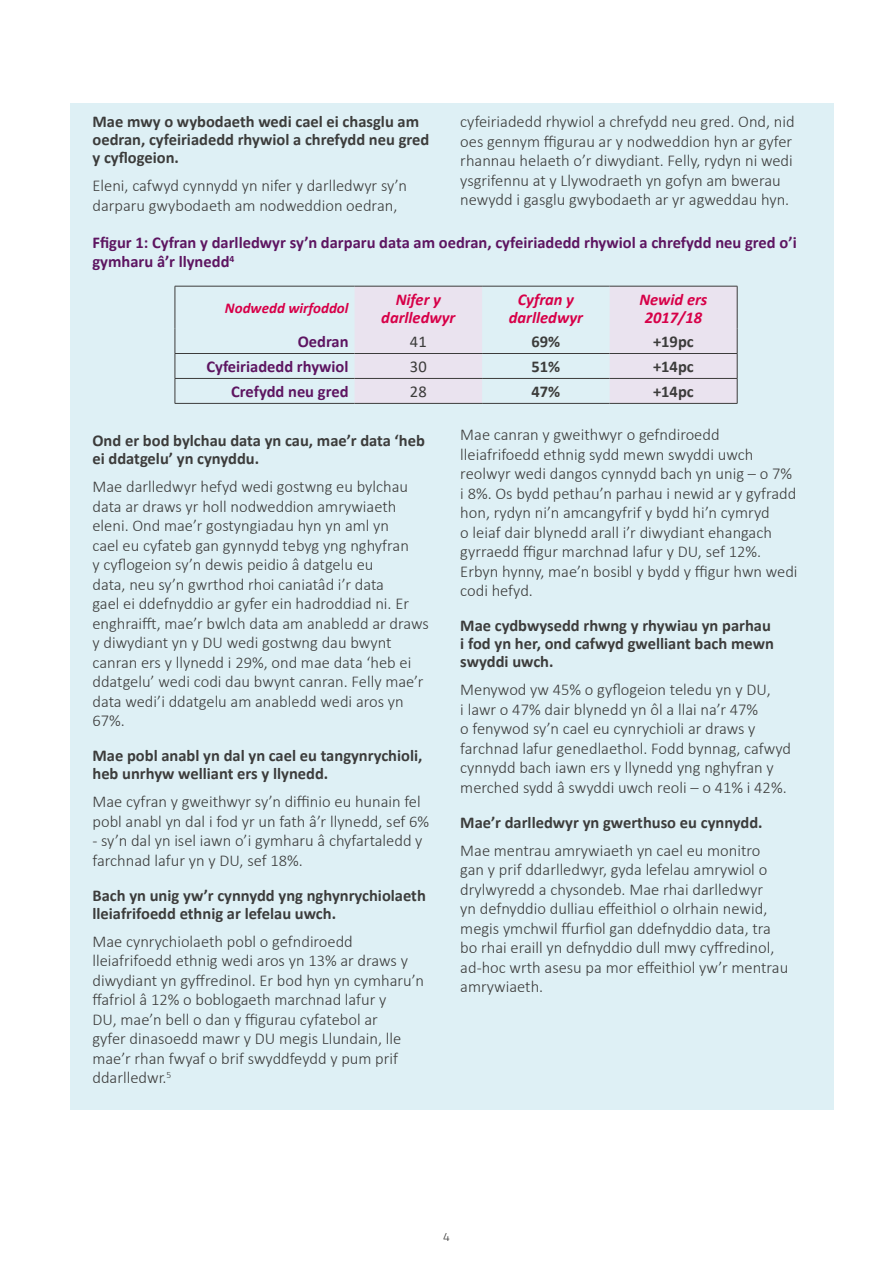
<style>
.page{position:relative;width:893px;height:1263px;background:#fff}
.page>*{position:absolute;margin:0;border:0;box-sizing:border-box;transform-origin:0 0}
.Body_copy{font:300 16.5px/19.5px "Calibri";color:#3c3c3b}
.Box_subhead{font:700 16.5px/18px "Calibri";color:#3c3c3b}
.Chart_heading{font:700 16.5px/19.8px "Calibri";color:#5d1561}
.Table-header{font:italic 700 16.5px/18px "Calibri";color:#d70048;text-align:center}
.Table-first_col{font:700 16.5px "Calibri";color:#5d1561}
.Bold_copy{font:700 16.5px "Calibri";color:#3c3c3b}
.Bold_copy-2{font:16.5px "Calibri";color:#3c3c3b}
.Table-header-2{font:italic 700 15px "Calibri";color:#d70048}
.t1{font:300 12px "Titillium";color:#3c3c3b}
</style>
<div class="page">
<div style="left:70px;top:103px;width:763px;height:1007px;background:#def0f5"></div>
<hr style="left:175px;top:353px;width:180px;height:1px;background:#3c3c3b">
<hr style="left:175px;top:378px;width:180px;height:1px;background:#3c3c3b">
<svg style="left:175px;top:329px;width:1px;height:74px"></svg>
<svg style="left:355px;top:287px;width:383px;height:116px"></svg>
<hr style="left:175px;top:403px;width:180px;height:1px;background:#3c3c3b">
<hr style="left:355px;top:403px;width:127px;height:1px;background:#3c3c3b">
<hr style="left:482px;top:403px;width:128px;height:1px;background:#3c3c3b">
<hr style="left:610px;top:403px;width:127px;height:1px;background:#3c3c3b">
<hr style="left:175px;top:286px;width:180px;height:1px;background:#3c3c3b">
<hr style="left:175px;top:286px;width:1px;height:43px;background:#3c3c3b">
<hr style="left:355px;top:286px;width:127px;height:1px;background:#3c3c3b">
<hr style="left:482px;top:286px;width:128px;height:1px;background:#3c3c3b">
<hr style="left:610px;top:286px;width:127px;height:1px;background:#3c3c3b">
<hr style="left:737px;top:286px;width:1px;height:43px;background:#3c3c3b">
<p class="Body_copy" style="left:460px;top:112px;width:336px">cyfeiriadedd rhywiol a chrefydd neu gred. Ond, nid oes gennym ffigurau ar y nodweddion hyn ar gyfer rhannau helaeth o’r diwydiant. Felly, rydyn ni wedi ysgrifennu at y Llywodraeth yn gofyn am bwerau newydd i gasglu gwybodaeth ar yr agweddau hyn.</p>
<p class="Chart_heading" style="left:92px;top:232px;width:706px">Ffigur 1: Cyfran y darlledwyr sy’n darparu data am oedran, cyfeiriadedd rhywiol a chrefydd neu gred o’i gymharu â’r llynedd<sup>4</sup></p>
<p class="Box_subhead" style="left:92px;top:112px;width:338px">Mae mwy o wybodaeth wedi cael ei chasglu am oedran, cyfeiriadedd rhywiol a chrefydd neu gred y cyflogeion.</p>
<p class="Body_copy" style="left:92px;top:176px;width:316px">Eleni, cafwyd cynnydd yn nifer y darlledwyr sy’n darparu gwybodaeth am nodweddion oedran,</p>
<p class="Table-header-2" style="left:225px;top:297px;width:125px">Nodwedd wirfoddol</p>
<p class="Table-header" style="left:381px;top:289px;width:76px">Nifer y darlledwyr</p>
<p class="Table-header" style="left:509px;top:289px;width:76px">Cyfran y darlledwyr</p>
<p class="Table-header" style="left:639px;top:289px;width:70px">Newid ers<br>2017/18</p>
<p class="Table-first_col" style="left:298px;top:330px;width:52px">Oedran</p>
<p class="Bold_copy-2" style="left:410px;top:330px;width:18px">41</p>
<p class="Bold_copy" style="left:531px;top:330px;width:30px">69%</p>
<p class="Bold_copy" style="left:653px;top:330px;width:42px">+19pc</p>
<p class="Table-first_col" style="left:206px;top:355px;width:144px">Cyfeiriadedd rhywiol</p>
<p class="Bold_copy-2" style="left:410px;top:355px;width:18px">30</p>
<p class="Bold_copy" style="left:531px;top:355px;width:30px">51%</p>
<p class="Bold_copy" style="left:653px;top:355px;width:42px">+14pc</p>
<p class="Table-first_col" style="left:231px;top:380px;width:119px">Crefydd neu gred</p>
<p class="Bold_copy-2" style="left:410px;top:380px;width:18px">28</p>
<p class="Bold_copy" style="left:531px;top:380px;width:30px">47%</p>
<p class="Bold_copy" style="left:653px;top:380px;width:42px">+14pc</p>
<p class="Box_subhead" style="left:92px;top:432px;width:334px">Ond er bod bylchau data yn cau, mae’r data ‘heb ei ddatgelu’ yn cynyddu.</p>
<p class="Body_copy" style="left:92px;top:477px;width:338px">Mae darlledwyr hefyd wedi gostwng eu bylchau data ar draws yr holl nodweddion amrywiaeth eleni. Ond mae’r gostyngiadau hyn yn aml yn<br>cael eu cyfateb gan gynnydd tebyg yng nghyfran<br>y cyflogeion sy’n dewis peidio â datgelu eu<br>data, neu sy’n gwrthod rhoi caniatâd i’r data<br>gael ei ddefnyddio ar gyfer ein hadroddiad ni. Er enghraifft, mae’r bwlch data am anabledd ar draws y diwydiant yn y DU wedi gostwng dau bwynt canran ers y llynedd i 29%, ond mae data ‘heb ei ddatgelu’ wedi codi dau bwynt canran. Felly mae’r data wedi’i ddatgelu am anabledd wedi aros yn 67%.</p>
<p class="Box_subhead" style="left:92px;top:747px;width:331px">Mae pobl anabl yn dal yn cael eu tangynrychioli, heb unrhyw welliant ers y llynedd.</p>
<p class="Body_copy" style="left:92px;top:792px;width:338px">Mae cyfran y gweithwyr sy’n diffinio eu hunain fel pobl anabl yn dal i fod yr un fath â’r llynedd, sef 6%</p>
<p class="Body_copy" style="left:92px;top:831px;width:332px">- sy’n dal yn isel iawn o’i gymharu â chyfartaledd y farchnad lafur yn y DU, sef 18%.</p>
<p class="Box_subhead" style="left:92px;top:886px;width:335px">Bach yn unig yw’r cynnydd yng nghynrychiolaeth lleiafrifoedd ethnig ar lefelau uwch.</p>
<p class="Body_copy" style="left:92px;top:931px;width:333px">Mae cynrychiolaeth pobl o gefndiroedd lleiafrifoedd ethnig wedi aros yn 13% ar draws y diwydiant yn gyffredinol. Er bod hyn yn cymharu’n ffafriol â 12% o boblogaeth marchnad lafur y<br>DU, mae’n bell o dan y ffigurau cyfatebol ar<br>gyfer dinasoedd mawr y DU megis Llundain, lle mae’r rhan fwyaf o brif swyddfeydd y pum prif ddarlledwr.<sup>5</sup></p>
<p class="Body_copy" style="left:460px;top:425px;width:339px">Mae canran y gweithwyr o gefndiroedd lleiafrifoedd ethnig sydd mewn swyddi uwch reolwyr wedi dangos cynnydd bach yn unig – o 7% i 8%. Os bydd pethau’n parhau i newid ar y gyfradd hon, rydyn ni’n amcangyfrif y bydd hi’n cymryd<br>o leiaf dair blynedd arall i’r diwydiant ehangach gyrraedd ffigur marchnad lafur y DU, sef 12%.<br>Erbyn hynny, mae’n bosibl y bydd y ffigur hwn wedi codi hefyd.</p>
<p class="Box_subhead" style="left:460px;top:617px;width:315px">Mae cydbwysedd rhwng y rhywiau yn parhau i fod yn her, ond cafwyd gwelliant bach mewn swyddi uwch.</p>
<p class="Body_copy" style="left:460px;top:680px;width:332px">Menywod yw 45% o gyflogeion teledu yn y DU,<br>i lawr o 47% dair blynedd yn ôl a llai na’r 47%<br>o fenywod sy’n cael eu cynrychioli ar draws y farchnad lafur genedlaethol. Fodd bynnag, cafwyd cynnydd bach iawn ers y llynedd yng nghyfran y merched sydd â swyddi uwch reoli – o 41% i 42%.</p>
<p class="Box_subhead" style="left:460px;top:813px;width:304px">Mae’r darlledwyr yn gwerthuso eu cynnydd.</p>
<p class="Body_copy" style="left:460px;top:840px;width:329px">Mae mentrau amrywiaeth yn cael eu monitro gan y prif ddarlledwyr, gyda lefelau amrywiol o drylwyredd a chysondeb. Mae rhai darlledwyr<br>yn defnyddio dulliau effeithiol o olrhain newid, megis ymchwil ffurfiol gan ddefnyddio data, tra bo rhai eraill yn defnyddio dull mwy cyffredinol, ad-hoc wrth asesu pa mor effeithiol yw’r mentrau amrywiaeth.</p>
<p class="t1" style="left:443px;top:1228px;width:8px">4</p>
</div>
